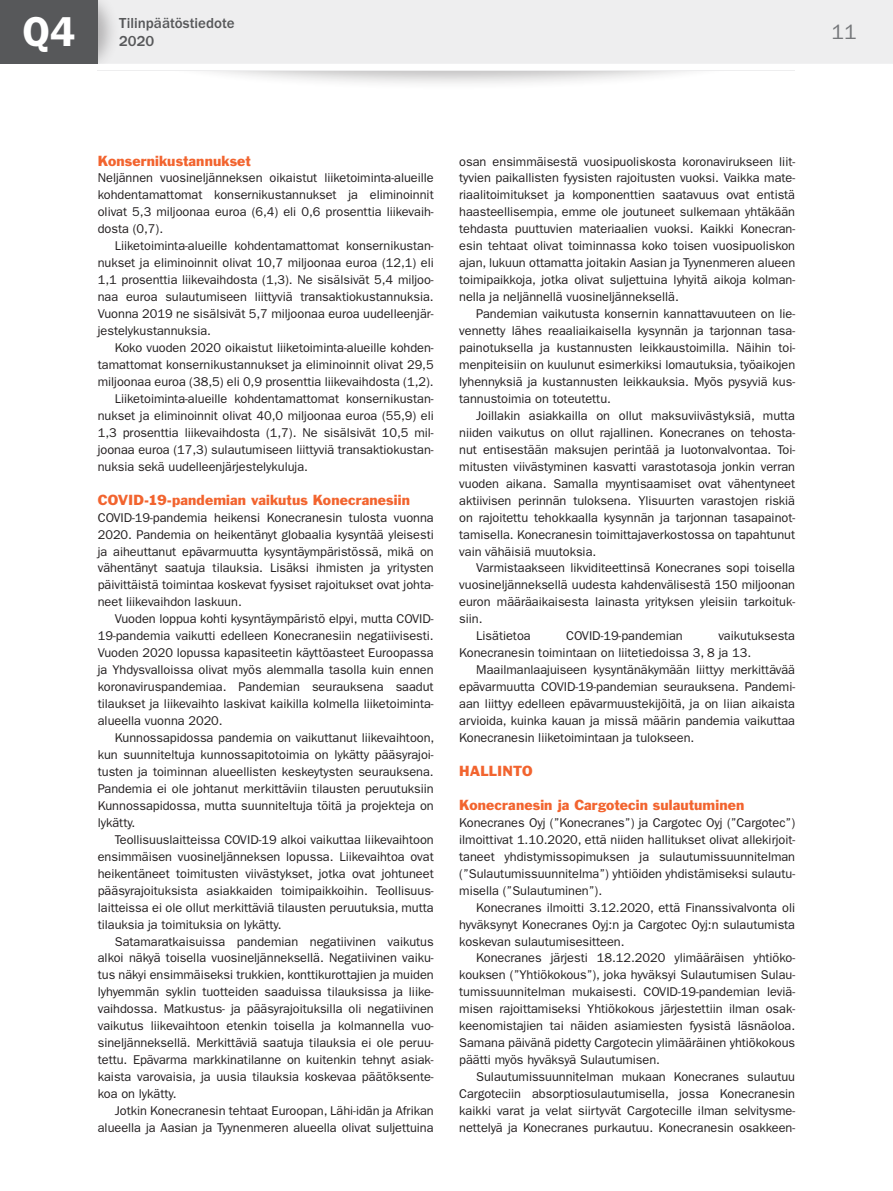
<style>
.page{position:relative;width:893px;height:1191px;background:#fff}
.page>*{position:absolute;margin:0;border:0;box-sizing:border-box;transform-origin:0 0}
.t1{font:600 42px "ITC Franklin Gothic Std";color:#fff}
.t2{font:21px "ITC Franklin Gothic Std";color:#76787b}
.t3{font:500 15px/18px "ITC Franklin Gothic Std";color:#57585a}
.t4{font:13.5px "Franklin Gothic Std";letter-spacing:.01em;color:#f2642f}
.fi_P_1_base_indent{font:12.75px/17px "ITC Franklin Gothic Std";letter-spacing:-.005em;color:#231f20;text-align:justify}
.fi_P_1_base{font:12.75px/17px "ITC Franklin Gothic Std";letter-spacing:-.005em;color:#231f20;text-align:justify}
</style>
<div class="page">
<div style="left:138px;top:2px;width:623px;height:89px;background:#231f20;opacity:.3"></div>
<div style="left:0;top:53px;width:893px;height:17px;background:#fff"></div>
<div style="left:120px;top:0;width:773px;height:64px;background:#eeeeef"></div>
<div style="left:98px;top:0;width:22px;height:64px;background:#231f20;opacity:.3"></div>
<div style="left:0;top:0;width:98px;height:64px;background:#57585a"></div>
<h1 class="t1" style="left:22px;top:7px;width:54px">Q4</h1>
<p class="t3" style="left:119px;top:14px;width:117px">Tilinpäätöstiedote<br>2020</p>
<h2 class="t2" style="left:831px;top:20px;width:27px">11</h2>
<p class="t4" style="left:98px;top:152px;width:154px">Konsernikustannukset</p>
<p class="fi_P_1_base" style="left:98px;top:170px;width:337px">Neljännen vuosineljänneksen oikaistut liiketoiminta-alueille kohdentamattomat konsernikustannukset ja eliminoinnit olivat 5,3 miljoonaa euroa (6,4) eli 0,6 prosenttia liikevaih&shy;dosta (0,7).</p>
<p class="fi_P_1_base_indent" style="left:98px;top:238px;width:337px;text-indent:17px">Liiketoiminta-alueille kohdentamattomat konsernikustan&shy;nukset ja eliminoinnit olivat 10,7 miljoonaa euroa (12,1) eli 1,1 prosenttia liikevaihdosta (1,3). Ne sisälsivät 5,4 miljoo&shy;naa euroa sulautumiseen liittyviä transaktiokustannuksia.<br>Vuonna 2019 ne sisälsivät 5,7 miljoonaa euroa uudelleenjär&shy;jestelykustannuksia.</p>
<p class="fi_P_1_base_indent" style="left:98px;top:339px;width:337px;text-indent:17px">Koko vuoden 2020 oikaistut liiketoiminta-alueille kohden&shy;tamattomat konsernikustannukset ja eliminoinnit olivat 29,5 miljoonaa euroa (38,5) eli 0,9 prosenttia liikevaihdosta (1,2).</p>
<p class="fi_P_1_base_indent" style="left:98px;top:390px;width:337px;text-indent:17px">Liiketoiminta-alueille kohdentamattomat konsernikustan&shy;nukset ja eliminoinnit olivat 40,0 miljoonaa euroa (55,9) eli 1,3 prosenttia liikevaihdosta (1,7). Ne sisälsivät 10,5 mil&shy;joonaa euroa (17,3) sulautumiseen liittyviä transaktiokustan&shy;nuksia sekä uudelleenjärjestelykuluja.</p>
<p class="t4" style="left:98px;top:491px;width:314px">COVID-19-pandemian vaikutus Konecranesiin</p>
<p class="fi_P_1_base" style="left:98px;top:509px;width:337px">COVID-19-pandemia heikensi Konecranesin tulosta vuonna 2020. Pandemia on heikentänyt globaalia kysyntää yleisesti ja aiheuttanut epävarmuutta kysyntäympäristössä, mikä on vähentänyt saatuja tilauksia. Lisäksi ihmisten ja yritysten päivittäistä toimintaa koskevat fyysiset rajoitukset ovat johta&shy;neet liikevaihdon laskuun.</p>
<p class="fi_P_1_base_indent" style="left:98px;top:610px;width:337px;text-indent:17px">Vuoden loppua kohti kysyntäympäristö elpyi, mutta COVID-19-pandemia vaikutti edelleen Konecranesiin negatiivisesti.<br>Vuoden 2020 lopussa kapasiteetin käyttöasteet Euroopassa ja Yhdysvalloissa olivat myös alemmalla tasolla kuin ennen koronaviruspandemiaa. Pandemian seurauksena saadut tilaukset ja liikevaihto laskivat kaikilla kolmella liiketoiminta&shy;alueella vuonna 2020.</p>
<p class="fi_P_1_base_indent" style="left:98px;top:729px;width:338px;text-indent:17px">Kunnossapidossa pandemia on vaikuttanut liikevaihtoon, kun suunniteltuja kunnossapitotoimia on lykätty pääsyrajoi&shy;tusten ja toiminnan alueellisten keskeytysten seurauksena.<br>Pandemia ei ole johtanut merkittäviin tilausten peruutuksiin Kunnossapidossa, mutta suunniteltuja töitä ja projekteja on lykätty.</p>
<p class="fi_P_1_base_indent" style="left:98px;top:831px;width:337px;text-indent:17px">Teollisuuslaitteissa COVID-19 alkoi vaikuttaa liikevaihtoon ensimmäisen vuosineljänneksen lopussa. Liikevaihtoa ovat heikentäneet toimitusten viivästykset, jotka ovat johtuneet pääsyrajoituksista asiakkaiden toimipaikkoihin. Teollisuus&shy;laitteissa ei ole ollut merkittäviä tilausten peruutuksia, mutta tilauksia ja toimituksia on lykätty.</p>
<p class="fi_P_1_base_indent" style="left:98px;top:932px;width:337px;text-indent:17px">Satamaratkaisuissa pandemian negatiivinen vaikutus alkoi näkyä toisella vuosineljänneksellä. Negatiivinen vaiku&shy;tus näkyi ensimmäiseksi trukkien, konttikurottajien ja muiden lyhyemmän syklin tuotteiden saaduissa tilauksissa ja liike&shy;vaihdossa. Matkustus- ja pääsyrajoituksilla oli negatiivinen vaikutus liikevaihtoon etenkin toisella ja kolmannella vuo&shy;sineljänneksellä. Merkittäviä saatuja tilauksia ei ole peruu&shy;tettu. Epävarma markkinatilanne on kuitenkin tehnyt asiak&shy;kaista varovaisia, ja uusia tilauksia koskevaa päätöksente&shy;koa on lykätty.</p>
<p class="fi_P_1_base_indent" style="left:98px;top:1102px;width:337px;text-align:right">Jotkin Konecranesin tehtaat Euroopan, Lähi-idän ja Afrikan alueella ja Aasian ja Tyynenmeren alueella olivat suljettuina</p>
<p class="fi_P_1_base_indent" style="left:459px;top:153px;width:337px">osan ensimmäisestä vuosipuoliskosta koronavirukseen liit&shy;tyvien paikallisten fyysisten rajoitusten vuoksi. Vaikka mate&shy;riaalitoimitukset ja komponenttien saatavuus ovat entistä haasteellisempia, emme ole joutuneet sulkemaan yhtäkään tehdasta puuttuvien materiaalien vuoksi. Kaikki Konecran&shy;esin tehtaat olivat toiminnassa koko toisen vuosipuoliskon ajan, lukuun ottamatta joitakin Aasian ja Tyynenmeren alueen toimipaikkoja, jotka olivat suljettuina lyhyitä aikoja kolman&shy;nella ja neljännellä vuosineljänneksellä.</p>
<p class="fi_P_1_base_indent" style="left:459px;top:305px;width:337px;text-indent:17px">Pandemian vaikutusta konsernin kannattavuuteen on lie&shy;vennetty lähes reaaliaikaisella kysynnän ja tarjonnan tasa&shy;painotuksella ja kustannusten leikkaustoimilla. Näihin toi&shy;menpiteisiin on kuulunut esimerkiksi lomautuksia, työaikojen lyhennyksiä ja kustannusten leikkauksia. Myös pysyviä kus&shy;tannustoimia on toteutettu.</p>
<p class="fi_P_1_base_indent" style="left:459px;top:407px;width:337px;text-indent:17px">Joillakin asiakkailla on ollut maksuviivästyksiä, mutta niiden vaikutus on ollut rajallinen. Konecranes on tehosta&shy;nut entisestään maksujen perintää ja luotonvalvontaa. Toi&shy;mitusten viivästyminen kasvatti varastotasoja jonkin verran vuoden aikana. Samalla myyntisaamiset ovat vähentyneet aktiivisen perinnän tuloksena. Ylisuurten varastojen riskiä on rajoitettu tehokkaalla kysynnän ja tarjonnan tasapainot&shy;tamisella. Konecranesin toimittajaverkostossa on tapahtunut vain vähäisiä muutoksia.</p>
<p class="fi_P_1_base_indent" style="left:459px;top:560px;width:337px;text-indent:17px">Varmistaakseen likviditeettinsä Konecranes sopi toisella vuosineljänneksellä uudesta kahdenvälisestä 150 miljoonan euron määräaikaisesta lainasta yrityksen yleisiin tarkoituk&shy;siin.</p>
<p class="fi_P_1_base_indent" style="left:476px;top:627px;width:56px">Lisätietoa</p>
<p class="fi_P_1_base_indent" style="left:566px;top:627px;width:118px">COVID-19-pandemian</p>
<p class="fi_P_1_base_indent" style="left:459px;top:627px;width:337px;text-indent:259px">vaikutuksesta<br>Konecranesin toimintaan on liitetiedoissa 3, 8 ja 13.</p>
<p class="fi_P_1_base_indent" style="left:459px;top:661px;width:337px;text-indent:17px">Maailmanlaajuiseen kysyntänäkymään liittyy merkittävää epävarmuutta COVID-19-pandemian seurauksena. Pandemi&shy;aan liittyy edelleen epävarmuustekijöitä, ja on liian aikaista arvioida, kuinka kauan ja missä määrin pandemia vaikuttaa Konecranesin liiketoimintaan ja tulokseen.</p>
<p class="t4" style="left:459px;top:762px;width:75px">HALLINTO</p>
<p class="t4" style="left:459px;top:796px;width:287px">Konecranesin ja Cargotecin sulautuminen</p>
<p class="fi_P_1_base" style="left:459px;top:814px;width:337px">Konecranes Oyj (”Konecranes”) ja Cargotec Oyj (”Cargotec”) ilmoittivat 1.10.2020, että niiden hallitukset olivat allekirjoit&shy;taneet yhdistymissopimuksen ja sulautumissuunnitelman (”Sulautumissuunnitelma”) yhtiöiden yhdistämiseksi sulautu&shy;misella (”Sulautuminen”).</p>
<p class="fi_P_1_base_indent" style="left:459px;top:899px;width:337px;text-indent:17px">Konecranes ilmoitti 3.12.2020, että Finanssivalvonta oli hyväksynyt Konecranes Oyj:n ja Cargotec Oyj:n sulautumista koskevan sulautumisesitteen.</p>
<p class="fi_P_1_base_indent" style="left:459px;top:949px;width:337px;text-indent:17px">Konecranes järjesti 18.12.2020 ylimääräisen yhtiöko&shy;kouksen (”Yhtiökokous”), joka hyväksyi Sulautumisen Sulau&shy;tumissuunnitelman mukaisesti. COVID-19-pandemian leviä&shy;misen rajoittamiseksi Yhtiökokous järjestettiin ilman osak&shy;keenomistajien tai näiden asiamiesten fyysistä läsnäoloa.<br>Samana päivänä pidetty Cargotecin ylimääräinen yhtiökokous päätti myös hyväksyä Sulautumisen.</p>
<p class="fi_P_1_base_indent" style="left:459px;top:1068px;width:337px;text-indent:17px">Sulautumissuunnitelman mukaan Konecranes sulautuu Cargoteciin absorptiosulautumisella, jossa Konecranesin kaikki varat ja velat siirtyvät Cargotecille ilman selvitysme&shy;nettelyä ja Konecranes purkautuu. Konecranesin osakkeen-</p>
</div>
